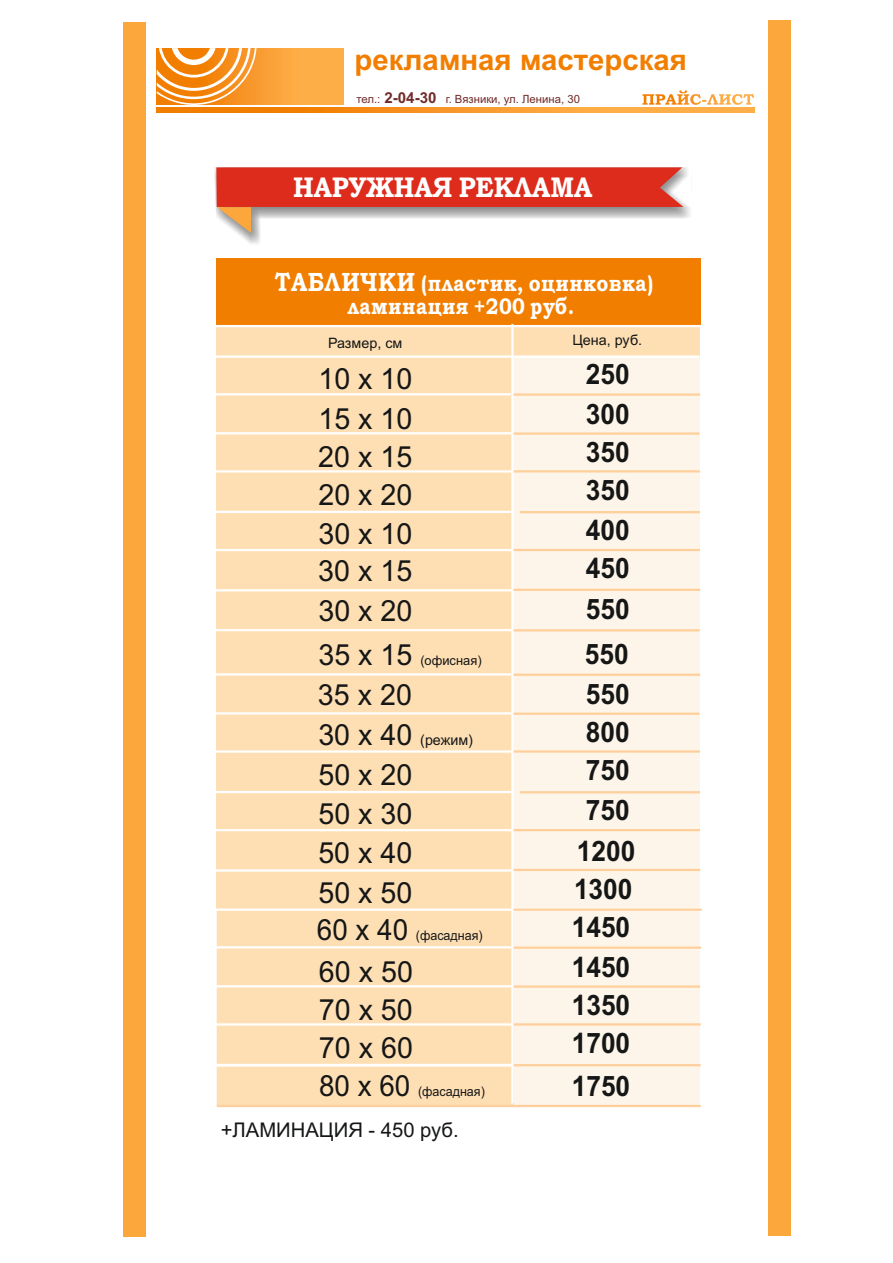
<style>
.page{position:relative;width:893px;height:1263px;background:#fff}
.page>*{position:absolute;margin:0;border:0;box-sizing:border-box;transform-origin:0 0}
.t1{font:700 29.4px "Arial";color:#f27e00}
.t2{font:29.25px "Arial";color:#151616}
.t3{font:29.25px "Arial";color:#151616;scale:.95 1}
.t4{font:italic 700 28.65px "Monotype Bookman Old Style Cyr";color:#fff;scale:.88 1}
.t5{font:700 28.2px/42.6px "Arial";color:#151616;scale:.93 1}
.t6{font:italic 700 22.8px/23px "Monotype Bookman Old Style Cyr";letter-spacing:.025em;color:#fff;text-align:center;scale:.85 1}
.t7{font:20.25px "Arial";color:#151616}
.t8{font:14.55px "Arial";color:#151616}
.t9{font:14.4px "Arial";color:#151616}
.t10{font:13.2px "Arial";color:#151616;scale:.95 1}
.t11{font:13.2px "Arial";color:#151616}
.t12{font:11.4px "Arial";color:#712b28}
.s1{font-weight:700;font-size:15.15px}
.s2{font-size:26.55px}
.s3{font-size:29.25px}
</style>
<div class="page">
<svg style="left:256px;top:49px;width:87px;height:56px;background:#fca941"></svg>
<svg style="left:157px;top:48px;width:99px;height:57px"></svg>
<svg style="left:642px;top:90px;width:112px;height:15px"></svg>
<svg style="left:156px;top:108px;width:599px;height:4px;background:#f89625"></svg>
<div style="left:123px;top:22px;width:23px;height:1214px;background:#fca73b"></div>
<div style="left:768px;top:21px;width:23px;height:1215px;background:#fca73b"></div>
<svg style="left:214px;top:167px;width:476px;height:77px"></svg>
<div style="left:217px;top:910px;width:483px;height:196px;background:#fdf5e9"></div>
<div style="left:216px;top:357px;width:483px;height:553px;background:#fdf5e9"></div>
<div style="left:216px;top:326px;width:484px;height:31px;background:#fedfb4"></div>
<div style="left:217px;top:910px;width:296px;height:196px;background:#fedfb4"></div>
<div style="left:216px;top:327px;width:296px;height:583px;background:#fedfb4"></div>
<div style="left:216px;top:259px;width:485px;height:67px;background:#f27e00"></div>
<hr style="left:213px;top:393px;width:298px;height:2px;background:#fff">
<hr style="left:213px;top:946px;width:298px;height:2px;background:#fff">
<hr style="left:213px;top:673px;width:299px;height:2px;background:#fff">
<hr style="left:213px;top:432px;width:299px;height:2px;background:#fff">
<hr style="left:213px;top:985px;width:300px;height:2px;background:#fff">
<hr style="left:213px;top:712px;width:299px;height:2px;background:#fff">
<hr style="left:511px;top:393px;width:189px;height:3px;background:#ffcf9b">
<hr style="left:512px;top:946px;width:189px;height:3px;background:#ffcf9b">
<hr style="left:511px;top:674px;width:189px;height:2px;background:#ffcf9b">
<hr style="left:512px;top:432px;width:187px;height:3px;background:#ffcf9b">
<hr style="left:513px;top:985px;width:187px;height:3px;background:#ffcf9b">
<hr style="left:512px;top:712px;width:187px;height:3px;background:#ffcf9b">
<hr style="left:520px;top:511px;width:180px;height:2px;background:#ffcf9b">
<hr style="left:520px;top:791px;width:180px;height:2px;background:#ffcf9b">
<hr style="left:513px;top:470px;width:187px;height:2px;background:#ffcf9b">
<hr style="left:514px;top:1023px;width:187px;height:2px;background:#ffcf9b">
<hr style="left:217px;top:1105px;width:484px;height:2px;background:#ffcf9b">
<hr style="left:513px;top:750px;width:187px;height:3px;background:#ffcf9b">
<hr style="left:513px;top:549px;width:187px;height:2px;background:#ffcf9b">
<hr style="left:513px;top:829px;width:187px;height:2px;background:#ffcf9b">
<hr style="left:513px;top:589px;width:187px;height:2px;background:#ffcf9b">
<hr style="left:512px;top:629px;width:188px;height:2px;background:#ffcf9b">
<hr style="left:513px;top:869px;width:187px;height:2px;background:#ffcf9b">
<hr style="left:213px;top:355px;width:487px;height:3px;background:#fff">
<hr style="left:213px;top:908px;width:487px;height:3px;background:#fff">
<hr style="left:212px;top:325px;width:489px;height:2px;background:#fff">
<hr style="left:212px;top:589px;width:300px;height:2px;background:#fff">
<hr style="left:212px;top:629px;width:300px;height:2px;background:#fff">
<hr style="left:212px;top:869px;width:300px;height:2px;background:#fff">
<hr style="left:213px;top:549px;width:299px;height:2px;background:#fff">
<hr style="left:213px;top:829px;width:299px;height:2px;background:#fff">
<hr style="left:213px;top:511px;width:299px;height:2px;background:#fff">
<hr style="left:213px;top:1064px;width:300px;height:2px;background:#fff">
<hr style="left:213px;top:791px;width:299px;height:2px;background:#fff">
<hr style="left:213px;top:470px;width:299px;height:3px;background:#fff">
<hr style="left:214px;top:1023px;width:299px;height:2px;background:#fff">
<hr style="left:213px;top:750px;width:299px;height:3px;background:#fff">
<hr style="left:513px;top:908px;width:189px;height:3px;background:#ffcf9b">
<hr style="left:513px;top:1064px;width:188px;height:2px;background:#ffcf9b">
<hr style="left:511px;top:324px;width:3px;height:779px;background:#fff">
<p class="t1" style="left:355px;top:48px;width:334px">рекламная мастерская</p>
<p class="t12" style="left:356px;top:94px;width:225px">тел.: <span class="s1">2-04-30</span> г. Вязники, ул. Ленина, 30</p>
<p class="t4" style="left:293px;top:177px;width:342px">НАРУЖНАЯ РЕКЛАМА</p>
<p class="t6" style="left:275px;top:274px;width:447px"><span class="s2">ТАБЛИЧКИ</span> (пластик, оцинковка) ламинация +200 руб.</p>
<p class="t9" style="left:328px;top:338px;width:76px">Размер, см</p>
<p class="t9" style="left:572px;top:334px;width:71px">Цена, руб.</p>
<p class="t2" style="left:318px;top:368px;width:95px">10 х 10</p>
<p class="t5" style="left:586px;top:356px;width:49px">250</p>
<p class="t2" style="left:318px;top:407px;width:95px">15 х 10</p>
<p class="t5" style="left:586px;top:395px;width:49px">300</p>
<p class="t2" style="left:318px;top:446px;width:95px">20 х 15</p>
<p class="t5" style="left:586px;top:433px;width:49px">350</p>
<p class="t2" style="left:318px;top:484px;width:95px">20 х 20</p>
<p class="t5" style="left:586px;top:471px;width:49px">350</p>
<p class="t2" style="left:318px;top:523px;width:95px">30 х 10</p>
<p class="t5" style="left:586px;top:511px;width:49px">400</p>
<p class="t2" style="left:318px;top:560px;width:95px">30 х 15</p>
<p class="t5" style="left:586px;top:549px;width:49px">450</p>
<p class="t2" style="left:318px;top:599px;width:95px">30 х 20</p>
<p class="t2" style="left:318px;top:644px;width:95px">35 х 15</p>
<p class="t11" style="left:420px;top:656px;width:63px">(офисная)</p>
<p class="t5" style="left:585px;top:589px;width:50px;line-height:44.7px">550<br>550</p>
<p class="t2" style="left:318px;top:683px;width:95px">35 х 20</p>
<p class="t5" style="left:586px;top:675px;width:49px">550</p>
<p class="t8" style="left:318px;top:734px;width:156px"><span class="s3">30 х 40</span> (режим)</p>
<p class="t5" style="left:586px;top:713px;width:49px">800</p>
<p class="t2" style="left:318px;top:764px;width:95px">50 х 20</p>
<p class="t5" style="left:586px;top:751px;width:49px">750</p>
<p class="t2" style="left:318px;top:803px;width:95px">50 х 30</p>
<p class="t5" style="left:586px;top:791px;width:49px">750</p>
<p class="t2" style="left:318px;top:841px;width:95px">50 х 40</p>
<p class="t5" style="left:577px;top:832px;width:64px">1200</p>
<p class="t2" style="left:318px;top:882px;width:95px">50 х 50</p>
<p class="t5" style="left:574px;top:870px;width:64px">1300</p>
<p class="t3" style="left:317px;top:919px;width:98px">60 х 40</p>
<p class="t10" style="left:416px;top:931px;width:72px">(фасадная)</p>
<p class="t5" style="left:572px;top:908px;width:64px">1450</p>
<p class="t2" style="left:319px;top:960px;width:95px">60 х 50</p>
<p class="t5" style="left:572px;top:948px;width:64px">1450</p>
<p class="t2" style="left:319px;top:999px;width:95px">70 х 50</p>
<p class="t5" style="left:572px;top:986px;width:64px">1350</p>
<p class="t2" style="left:319px;top:1037px;width:95px">70 х 60</p>
<p class="t3" style="left:319px;top:1075px;width:98px">80 х 60</p>
<p class="t10" style="left:418px;top:1086px;width:72px">(фасадная)</p>
<p class="t5" style="left:572px;top:1024px;width:64px">1700<br>1750</p>
<p class="t7" style="left:221px;top:1122px;width:239px">+ЛАМИНАЦИЯ - 450 руб.</p>
</div>
